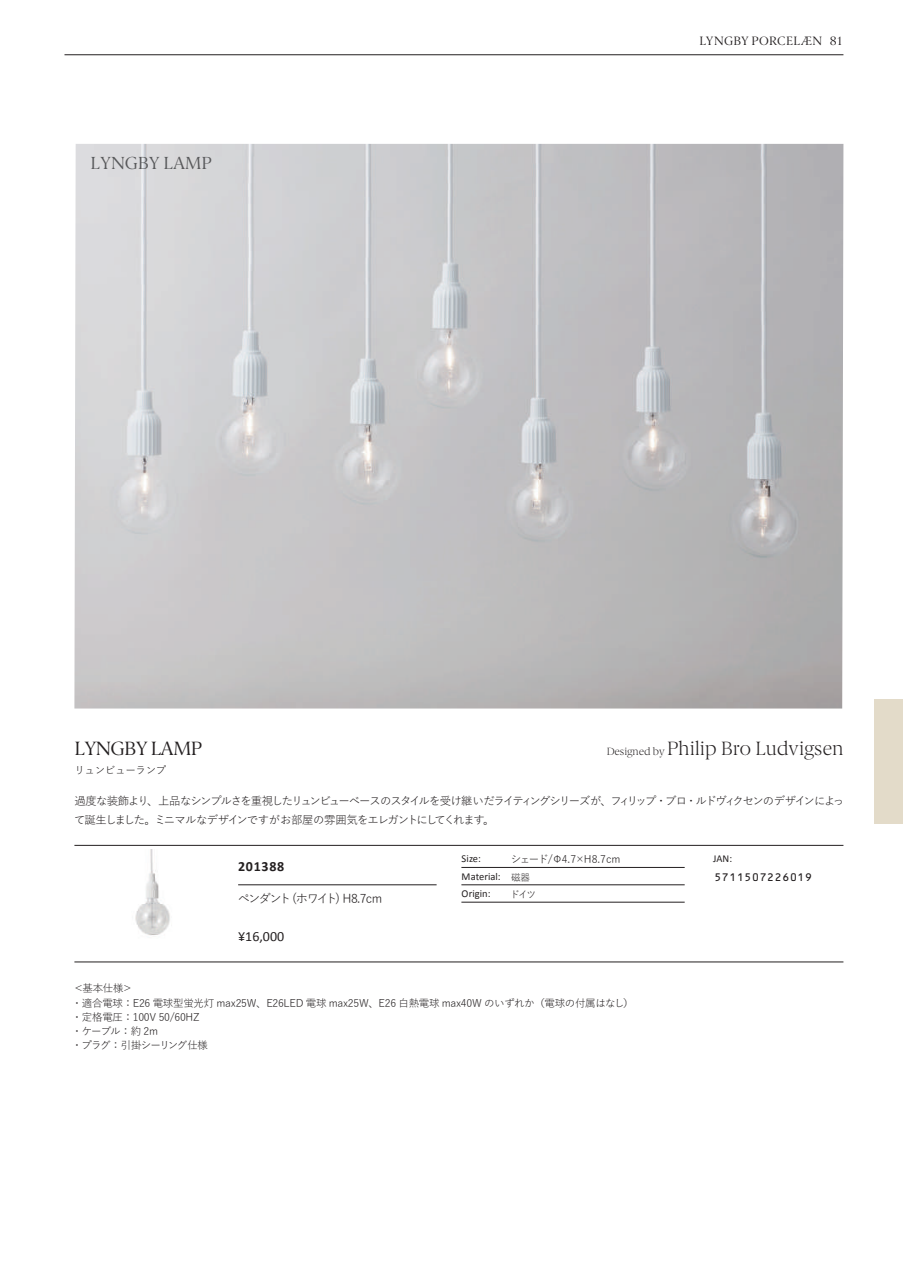
<style>
.page{position:relative;width:903px;height:1275px;background:#fff}
.page>*{position:absolute;margin:0;border:0;box-sizing:border-box;transform-origin:0 0}
.t1{font:300 19.25px "Berlingske Serif";color:#231f20}
.t2{font:19.25px "Berlingske Serif";letter-spacing:-.03em;color:#231f20}
.t3{font:17.5px "Berlingske Serif";color:#57585a}
.t4{font:14px "Calibri";color:#231f20}
.t5{font:700 14px "Calibri";letter-spacing:.05em;color:#231f20}
.t6{font:12.25px "Yu Go Pr 6 N";letter-spacing:-.135em;color:#231f20}
.t7{font:12.25px "Berlingske Serif";letter-spacing:.025em;color:#231f20}
.t8{font:11.38px/19.2px "Yu Go Pr 6 N";letter-spacing:-.105em;color:#231f20}
.t9{font:10.5px/14px "Yu Go Pr 6 N";letter-spacing:-.03em;color:#231f20}
.t10{font:10.5px/17.5px "Calibri";color:#231f20}
.t11{font:10.5px "Yu Go Pr 6 N";letter-spacing:-.08em;color:#231f20}
.t12{font:10.5px "OCRB Std";color:#231f20}
.t13{font:9.62px/17.5px "Yu Go Pr 6 N";color:#231f20}
.s1{font-size:10.5px}
</style>
<div class="page">
<hr style="left:64px;top:54px;width:779px;height:1px;background:#231f20">
<div style="left:875px;top:699px;width:28px;height:124px;background:#e3dbc9"></div>
<img style="left:74px;top:144px;width:769px;height:564px">
<hr style="left:74px;top:845px;width:769px;height:1px;background:#231f20">
<hr style="left:461px;top:867px;width:224px;height:1px;background:#231f20">
<hr style="left:461px;top:884px;width:224px;height:1px;background:#231f20">
<hr style="left:238px;top:884px;width:199px;height:1px;background:#231f20">
<hr style="left:461px;top:902px;width:224px;height:1px;background:#231f20">
<hr style="left:74px;top:961px;width:769px;height:1px;background:#231f20">
<img style="left:135px;top:850px;width:35px;height:86px">
<h2 class="t3" style="left:90px;top:151px;width:123px">LYNGBY LAMP</h2>
<h1 class="t2" style="left:74px;top:735px;width:129px">LYNGBY LAMP</h1>
<p class="t9" style="left:74px;top:762px;width:93px">リュンビューランプ</p>
<p class="t7" style="left:699px;top:33px;width:145px">LYNGBY PORCELÆN 81</p>
<h1 class="t1" style="left:607px;top:735px;width:238px"><span class="s1">Designed by</span> Philip Bro Ludvigsen</h1>
<p class="t8" style="left:74px;top:789px;width:772px">過度な装飾より、上品なシンプルさを重視したリュンビューベースのスタイルを受け継いだライティングシリーズが、フィリップ・ブロ・ルドヴィクセンのデザインによって誕生しました。ミニマルなデザインですがお部屋の雰囲気をエレガントにしてくれます。</p>
<h3 class="t5" style="left:238px;top:858px;width:48px">201388</h3>
<p class="t6" style="left:238px;top:887px;width:146px">ペンダント (ホワイト) H8.7cm</p>
<h3 class="t4" style="left:238px;top:927px;width:48px">¥16,000</h3>
<p class="t10" style="left:462px;top:850px;width:41px">Size:<br>Material:<br>Origin:</p>
<p class="t11" style="left:511px;top:849px;width:111px">シェード/Φ4.7×H8.7cm</p>
<p class="t10" style="left:713px;top:850px;width:21px">JAN:</p>
<p class="t13" style="left:510px;top:867px;width:28px">磁器ドイツ</p>
<p class="t12" style="left:714px;top:872px;width:100px">5711507226019</p>
<p class="t9" style="left:72px;top:978px;width:563px;line-height:15.8px">＜基本仕様＞<br>・適合電球：E26 電球型蛍光灯 max25W、E26LED 電球 max25W、E26 白熱電球 max40W のいずれか（電球の付属はなし）</p>
<p class="t9" style="left:72px;top:1009px;width:138px">・定格電圧：100V 50/60HZ・ケーブル ：約 2m<br>・プラグ：引掛シーリング仕様</p>
</div>
